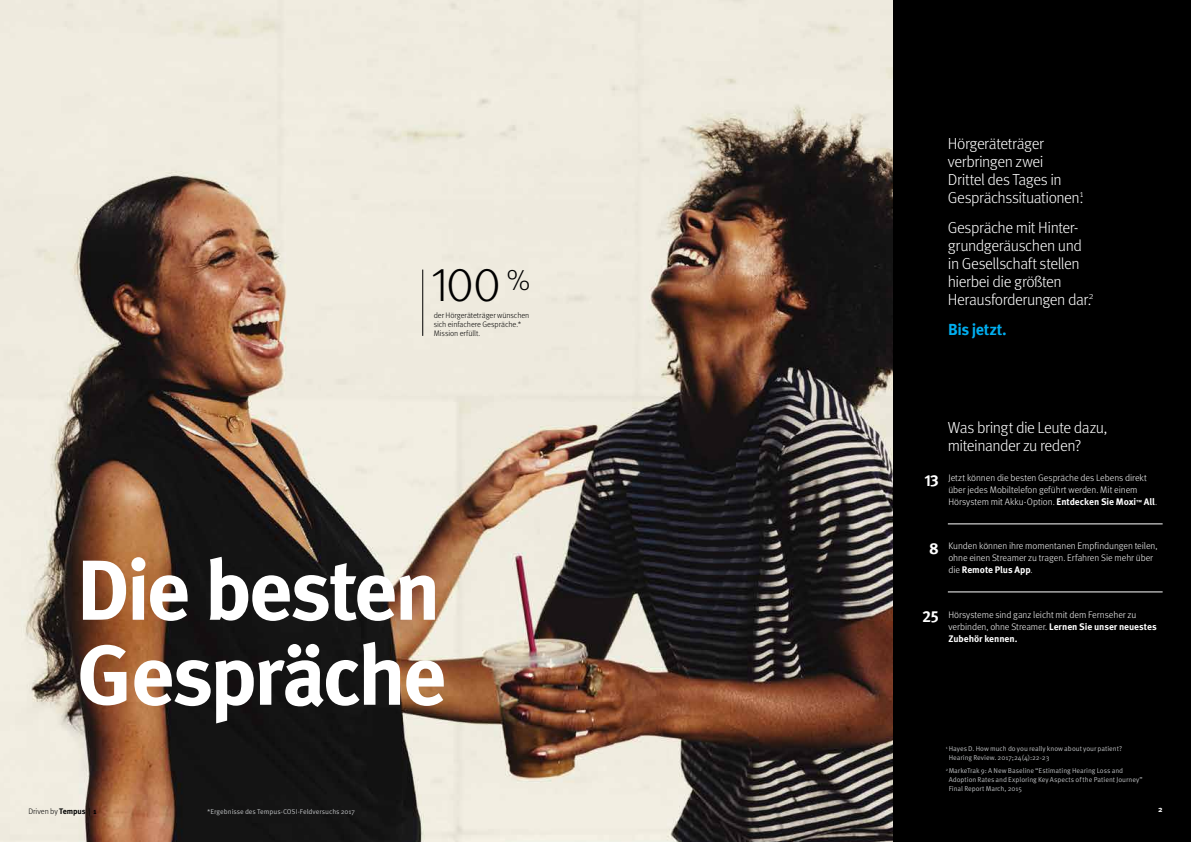
<style>
.page{position:relative;width:1191px;height:842px;background:#fff}
.page>*{position:absolute;margin:0;border:0;box-sizing:border-box;transform-origin:0 0}
.t1{font:700 85px/85px "Meta Pro";letter-spacing:-.045em;color:#fff}
.t2{font:300 48.6px "Meta Pro";color:#000}
.t3{font:300 16px/18px "Meta Pro";letter-spacing:-.03em;color:#fff}
.t4{font:700 16px "Meta Pro";letter-spacing:-.025em;color:#00aeef}
.t5{font:300 9.5px/12px "Meta Pro";letter-spacing:-.005em;color:#fff}
.t6{font:300 8px/9px "Meta Pro";letter-spacing:-.01em;color:#000}
.t7{font:700 8px "Meta Pro";color:#fff}
.t8{font:7px/9px "Meta Pro Norm";color:#bcbec0}
.s1{font-weight:700;font-size:16px}
.s2{font-weight:700}
.s3{font-weight:700;font-size:5.7px}
</style>
<div class="page">
<img style="left:0;top:0;width:893px;height:842px">
<div style="left:893px;top:0;width:298px;height:842px;background:#000"></div>
<hr style="left:948px;top:524px;width:214px;height:1px;background:#fff">
<hr style="left:948px;top:592px;width:214px;height:1px;background:#fff">
<hr style="left:422px;top:270px;width:1px;height:66px;background:#000">
<h2 class="t2" style="left:430px;top:249px;width:102px">100 <sup>%</sup></h2>
<p class="t6" style="left:434px;top:310px;width:97px">der Hörgeräteträger wünschen sich einfachere Gespräche.*<br>Mission erfüllt.</p>
<h1 class="t1" style="left:77px;top:542px;width:371px">Die besten<br>Gespräche</h1>
<h3 class="t3" style="left:947px;top:134px;width:137px">Hörgeräteträger verbringen zwei<br>Drittel des Tages in<br>Gesprächssituationen.<sup>1</sup></h3>
<h3 class="t3" style="left:947px;top:218px;width:147px">Gespräche mit Hinter&shy;grundgeräuschen und in Gesellschaft stellen hierbei die größten<br>Herausforderungen dar.<sup>2</sup></h3>
<h3 class="t4" style="left:948px;top:317px;width:60px">Bis jetzt.</h3>
<h3 class="t3" style="left:948px;top:418px;width:161px">Was bringt die Leute dazu, miteinander zu reden?</h3>
<p class="t5" style="left:948px;top:472px;width:210px;text-indent:-24px"><span class="s1">13</span> Jetzt können die besten Gespräche des Lebens direkt über jedes Mobiltelefon geführt werden. Mit einem<br>Hörsystem mit Akku-Option. <span class="s2">Entdecken Sie Moxi</span><span class="s3">™</span> <span class="s2">All</span>.</p>
<p class="t5" style="left:948px;top:540px;width:211px;text-indent:-19px"><span class="s1">8</span> Kunden können ihre momentanen Empfindungen teilen, ohne einen Streamer zu tragen. Erfahren Sie mehr über die <span class="s2">Remote Plus App</span>.</p>
<p class="t5" style="left:948px;top:608px;width:210px;text-indent:-26px"><span class="s1">25</span> Hörsysteme sind ganz leicht mit dem Fernseher zu verbinden, ohne Streamer. <span class="s2">Lernen Sie unser neuestes<br>Zubehör kennen.</span></p>
<p class="t8" style="left:948px;top:744px;width:175px;text-indent:-3px"><sup>1</sup> Hayes D. How much do you really know about your patient?<br>Hearing Review. 2017;24(4):22-23</p>
<p class="t8" style="left:948px;top:765px;width:196px;text-indent:-3px"><sup>2</sup> MarkeTrak 9: A New Baseline “Estimating Hearing Loss and<br>Adoption Rates and Exploring Key Aspects of the Patient Journey”<br>Final Report March, 2015</p>
<p class="t6" style="left:28px;top:806px;width:70px">Driven by <span class="s2">Tempus</span> | <span class="s2">1</span></p>
<p class="t7" style="left:1158px;top:803px;width:6px">2</p>
<p class="t8" style="left:207px;top:807px;width:149px">*Ergebnisse des Tempus-COSI-Feldversuchs 2017</p>
</div>
